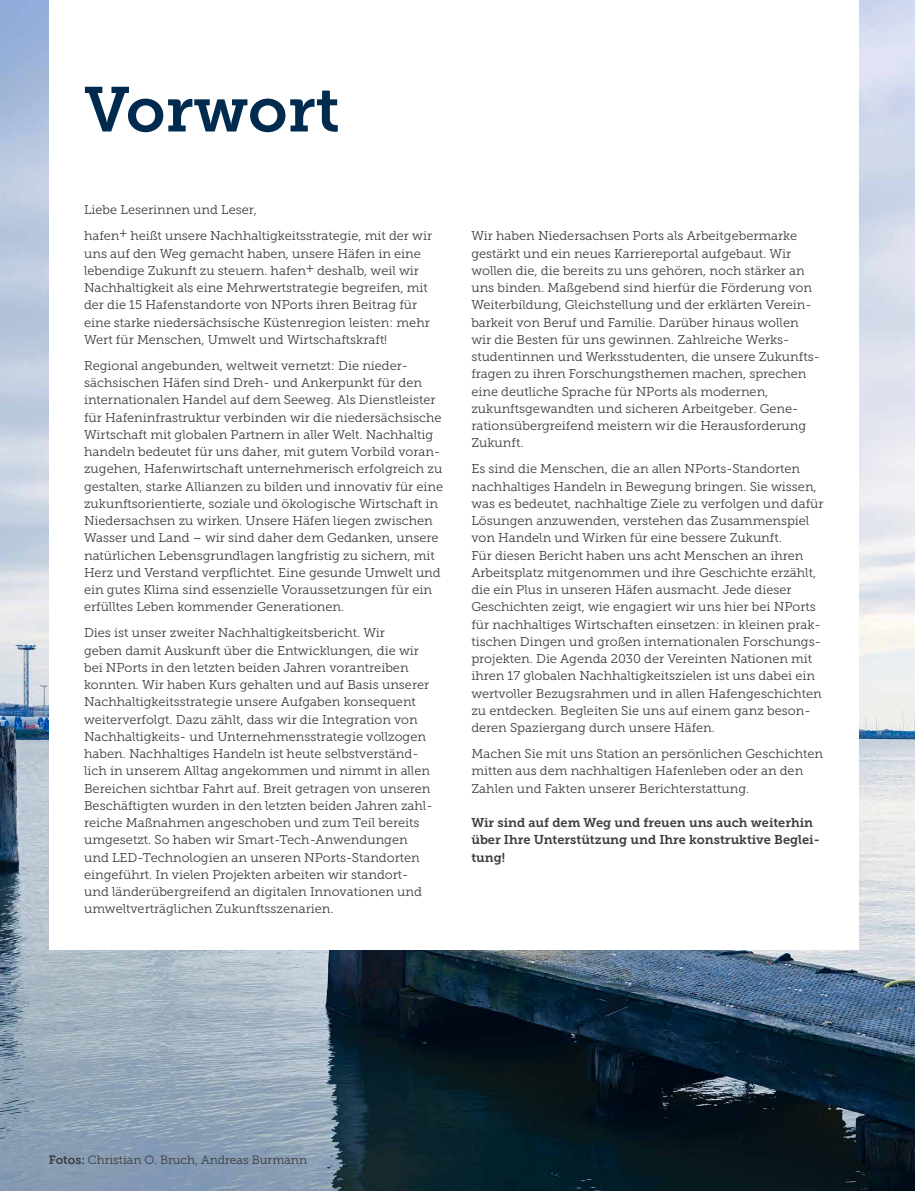
<style>
.page{position:relative;width:915px;height:1191px;background:#fff}
.page>*{position:absolute;margin:0;border:0;box-sizing:border-box;transform-origin:0 0}
.t1{font:63px "Museo Slab 700";color:#002b4e}
.t2{font:12.75px/17.2px "Museo Slab 300";color:#3c3c3b}
.t3{font:12.75px/17.2px "Museo Slab 700";color:#3c3c3b}
.t4{font:12px "Museo Slab 300";color:#3c3c3b}
.s1{font-family:"Museo Slab 700"}
</style>
<div class="page">
<img style="left:0;top:0;width:914px;height:1191px">
<div style="left:49px;top:0;width:808px;height:949px;background:#fff"></div>
<h1 class="t1" style="left:84px;top:74px;width:257px">Vorwort</h1>
<p class="t2" style="left:84px;top:197px;width:349px;line-height:25.8px">Liebe Leserinnen und Leser,<br>hafen+ heißt unsere Nachhaltigkeitsstrategie, mit der wir</p>
<p class="t2" style="left:84px;top:245px;width:347px">uns auf den Weg gemacht haben, unsere Häfen in eine lebendige Zukunft zu steuern. hafen+ deshalb, weil wir Nachhaltigkeit als eine Mehrwertstrategie begreifen, mit der die 15 Hafenstandorte von NPorts ihren Beitrag für eine starke niedersächsische Küstenregion leisten: mehr Wert für Menschen, Umwelt und Wirtschaftskraft!</p>
<p class="t2" style="left:84px;top:357px;width:360px">Regional angebunden, weltweit vernetzt: Die nieder&shy;sächsischen Häfen sind Dreh- und Ankerpunkt für den internationalen Handel auf dem Seeweg. Als Dienstleister für Hafeninfrastruktur verbinden wir die niedersächsische Wirtschaft mit globalen Partnern in aller Welt. Nachhaltig handeln bedeutet für uns daher, mit gutem Vorbild voran&shy;zugehen, Hafenwirtschaft unternehmerisch erfolgreich zu gestalten, starke Allianzen zu bilden und innovativ für eine zukunftsorientierte, soziale und ökologische Wirtschaft in Niedersachsen zu wirken. Unsere Häfen liegen zwischen Wasser und Land – wir sind daher dem Gedanken, unsere natürlichen Lebensgrundlagen langfristig zu sichern, mit Herz und Verstand verpflichtet. Eine gesunde Umwelt und ein gutes Klima sind essenzielle Voraussetzungen für ein erfülltes Leben kommender Generationen.</p>
<p class="t2" style="left:84px;top:624px;width:350px">Dies ist unser zweiter Nachhaltigkeitsbericht. Wir<br>geben damit Auskunft über die Entwicklungen, die wir bei NPorts in den letzten beiden Jahren vorantreiben konnten. Wir haben Kurs gehalten und auf Basis unserer Nachhaltigkeitsstrategie unsere Aufgaben konsequent weiterverfolgt. Dazu zählt, dass wir die Integration von Nachhaltigkeits- und Unternehmensstrategie vollzogen haben. Nachhaltiges Handeln ist heute selbstverständ&shy;lich in unserem Alltag angekommen und nimmt in allen Bereichen sichtbar Fahrt auf. Breit getragen von unseren Beschäftigten wurden in den letzten beiden Jahren zahl&shy;reiche Maßnahmen angeschoben und zum Teil bereits umgesetzt. So haben wir Smart-Tech-Anwendungen und LED-Technologien an unseren NPorts-Standorten eingeführt. In vielen Projekten arbeiten wir standort&shy;und länderübergreifend an digitalen Innovationen und umweltverträglichen Zukunftsszenarien.</p>
<p class="t2" style="left:471px;top:227px;width:350px">Wir haben Niedersachsen Ports als Arbeitgebermarke gestärkt und ein neues Karriereportal aufgebaut. Wir wollen die, die bereits zu uns gehören, noch stärker an uns binden. Maßgebend sind hierfür die Förderung von Weiterbildung, Gleichstellung und der erklärten Verein&shy;barkeit von Beruf und Familie. Darüber hinaus wollen wir die Besten für uns gewinnen. Zahlreiche Werks&shy;studentinnen und Werksstudenten, die unsere Zukunfts&shy;fragen zu ihren Forschungsthemen machen, sprechen eine deutliche Sprache für NPorts als modernen, zukunftsgewandten und sicheren Arbeitgeber. Gene&shy;rationsübergreifend meistern wir die Herausforderung Zukunft.</p>
<p class="t2" style="left:471px;top:460px;width:353px">Es sind die Menschen, die an allen NPorts-Standorten nachhaltiges Handeln in Bewegung bringen. Sie wissen, was es bedeutet, nachhaltige Ziele zu verfolgen und dafür Lösungen anzuwenden, verstehen das Zusammenspiel von Handeln und Wirken für eine bessere Zukunft.<br>Für diesen Bericht haben uns acht Menschen an ihren Arbeitsplatz mitgenommen und ihre Geschichte erzählt, die ein Plus in unseren Häfen ausmacht. Jede dieser Geschichten zeigt, wie engagiert wir uns hier bei NPorts für nachhaltiges Wirtschaften einsetzen: in kleinen prak&shy;tischen Dingen und großen internationalen Forschungs&shy;projekten. Die Agenda 2030 der Vereinten Nationen mit ihren 17 globalen Nachhaltigkeitszielen ist uns dabei ein wertvoller Bezugsrahmen und in allen Hafengeschichten zu entdecken. Begleiten Sie uns auf einem ganz beson&shy;deren Spaziergang durch unsere Häfen.</p>
<p class="t2" style="left:471px;top:745px;width:353px">Machen Sie mit uns Station an persönlichen Geschichten mitten aus dem nachhaltigen Hafenleben oder an den<br>Zahlen und Fakten unserer Berichterstattung.</p>
<p class="t3" style="left:471px;top:814px;width:350px">Wir sind auf dem Weg und freuen uns auch weiterhin über Ihre Unterstützung und Ihre konstruktive Beglei&shy;tung!</p>
<p class="t4" style="left:49px;top:1153px;width:259px"><span class="s1">Fotos:</span> Christian O. Bruch, Andreas Burmann</p>
</div>
